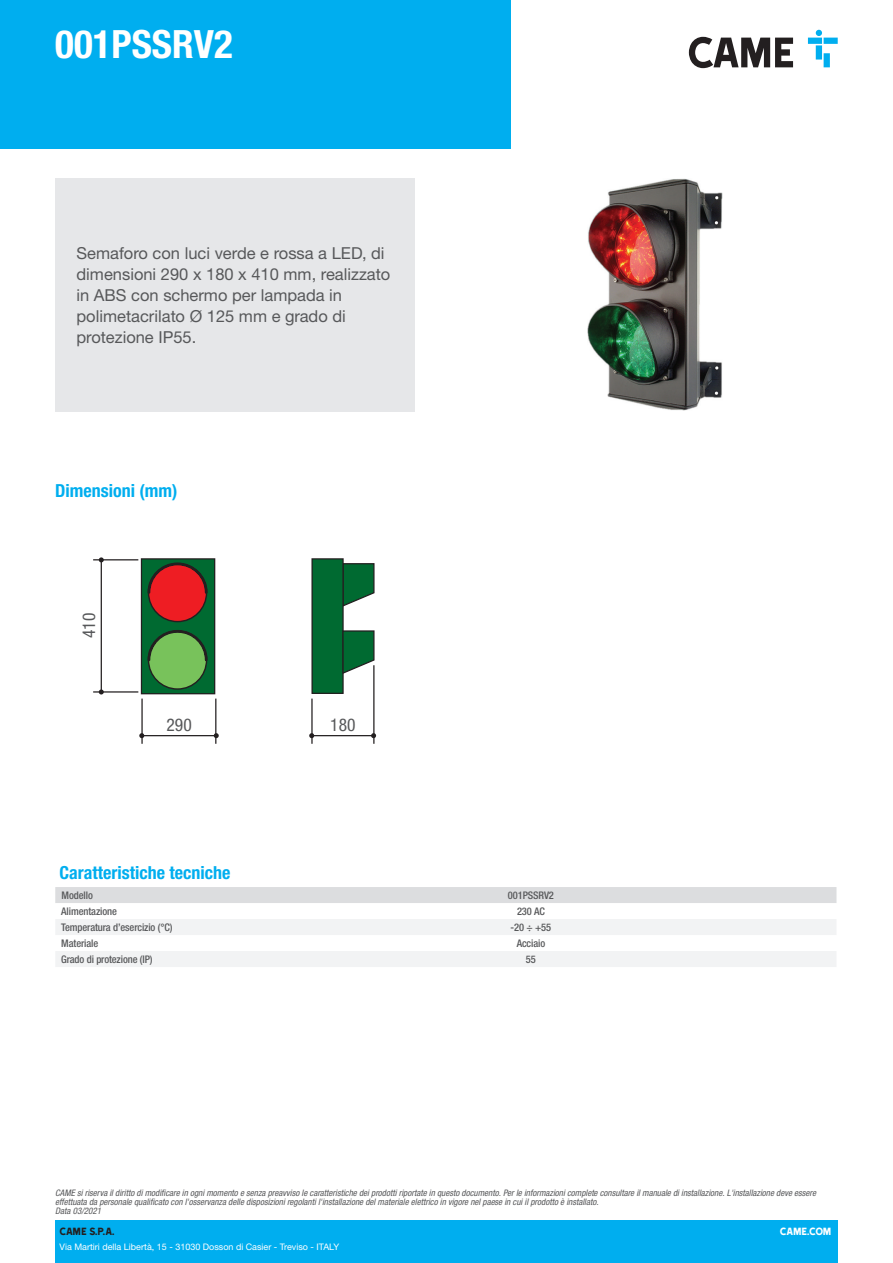
<style>
.page{position:relative;width:893px;height:1263px;background:#fff}
.page>*{position:absolute;margin:0;border:0;box-sizing:border-box;transform-origin:0 0}
.t1{font:700 condensed 39px "Helvetica Neue LTW1 G";color:#fff}
.t2{font:700 condensed 18px "Helvetica Neue LTW1 G";color:#00aeef}
.t3{font:condensed 17.55px "Helvetica Neue LTW1 G";color:#57585a}
.Description{font:16.5px/21px "Helvetica Neue LTW1 G";color:#57585a}
.t4{font:12px "Came Type";color:#231f20}
.t5{font:12px "Came Type";letter-spacing:-.025em;color:#fff}
.Feature{font:500 condensed 10.5px "Helvetica Neue LTW1 G";letter-spacing:-.01em;color:#57585a}
.Data{font:500 condensed 10.5px "Helvetica Neue LTW1 G";letter-spacing:-.01em;color:#57585a}
.t6{font:italic condensed 9px/9px "Helvetica Neue LTW1 G";color:#57585a}
.t7{font:9px "Helvetica Neue LTW1 G";color:#fff}
</style>
<div class="page">
<div style="left:55px;top:1220px;width:783px;height:43px;background:#00aeef"></div>
<div style="left:0;top:0;width:510px;height:149px;background:#00aeef"></div>
<svg style="left:689px;top:37px;width:104px;height:31px"></svg>
<svg style="left:808px;top:30px;width:30px;height:37px"></svg>
<div style="left:55px;top:178px;width:360px;height:233px;background:#e6e7e9"></div>
<img style="left:588px;top:179px;width:134px;height:232px">
<div style="left:141px;top:559px;width:74px;height:135px;background:#006a31"></div>
<div style="left:141px;top:558px;width:74px;height:136px;border:1px solid #231f20"></div>
<div style="left:149px;top:564px;width:58px;height:58px;background:#ee1d23;border-radius:50%"></div>
<svg style="left:147px;top:562px;width:61px;height:33px"></svg>
<div style="left:149px;top:631px;width:58px;height:58px;background:#78c25b;border-radius:50%"></div>
<svg style="left:147px;top:630px;width:61px;height:32px"></svg>
<hr style="left:141px;top:699px;width:2px;height:45px;background:#231f20">
<hr style="left:93px;top:559px;width:45px;height:1px;background:#231f20">
<hr style="left:215px;top:699px;width:1px;height:45px;background:#231f20">
<hr style="left:93px;top:691px;width:45px;height:1px;background:#231f20">
<hr style="left:142px;top:735px;width:74px;height:1px;background:#231f20">
<svg style="left:139px;top:733px;width:5px;height:5px"></svg>
<svg style="left:214px;top:733px;width:5px;height:5px"></svg>
<hr style="left:101px;top:560px;width:1px;height:132px;background:#231f20">
<svg style="left:99px;top:557px;width:5px;height:5px"></svg>
<svg style="left:99px;top:689px;width:5px;height:5px"></svg>
<svg style="left:344px;top:563px;width:31px;height:43px"></svg>
<div style="left:312px;top:559px;width:31px;height:134px;background:#006a31"></div>
<div style="left:311px;top:558px;width:33px;height:136px;border:1px solid #231f20"></div>
<svg style="left:342px;top:630px;width:33px;height:45px"></svg>
<hr style="left:311px;top:699px;width:2px;height:45px;background:#231f20">
<hr style="left:373px;top:665px;width:1px;height:79px;background:#231f20">
<hr style="left:312px;top:735px;width:62px;height:1px;background:#231f20">
<svg style="left:309px;top:733px;width:5px;height:5px"></svg>
<svg style="left:371px;top:733px;width:5px;height:5px"></svg>
<div style="left:55px;top:887px;width:781px;height:16px;background:#dcdddf"></div>
<svg style="left:56px;top:919px;width:780px;height:48px"></svg>
<p class="t1" style="left:55px;top:20px;width:179px">001PSSRV2</p>
<p class="Description" style="left:77px;top:242px;width:315px">Semaforo con luci verde e rossa a LED, di dimensioni 290 x 180 x 410 mm, realizzato in ABS con schermo per lampada in polimetacrilato Ø 125 mm e grado di protezione IP55.</p>
<p class="t2" style="left:55px;top:479px;width:124px">Dimensioni (mm)</p>
<p class="t3" style="left:78px;top:638px;width:27px;rotate:-90deg">410</p>
<p class="t3" style="left:167px;top:714px;width:27px">290</p>
<p class="t3" style="left:330px;top:714px;width:27px">180</p>
<p class="t2" style="left:60px;top:861px;width:172px">Caratteristiche tecniche</p>
<p class="Feature" style="left:62px;top:889px;width:33px">Modello</p>
<p class="Feature" style="left:508px;top:889px;width:48px">001PSSRV2</p>
<p class="Feature" style="left:61px;top:905px;width:57px">Alimentazione</p>
<p class="Data" style="left:517px;top:905px;width:29px">230 AC</p>
<p class="Feature" style="left:61px;top:921px;width:113px">Temperatura d’esercizio (°C)</p>
<p class="Data" style="left:511px;top:921px;width:42px">-20 ÷ +55</p>
<p class="Feature" style="left:61px;top:937px;width:39px">Materiale</p>
<p class="Data" style="left:517px;top:937px;width:30px">Acciaio</p>
<p class="Feature" style="left:61px;top:953px;width:93px">Grado di protezione (IP)</p>
<p class="Data" style="left:526px;top:953px;width:11px">55</p>
<p class="t6" style="left:55px;top:1189px;width:762px">CAME si riserva il diritto di modificare in ogni momento e senza preavviso le caratteristiche dei prodotti riportate in questo documento. Per le informazioni complete consultare il manuale di installazione. L'installazione deve essere effettuata da personale qualificato con l'osservanza delle disposizioni regolanti l'installazione del materiale elettrico in vigore nel paese in cui il prodotto è installato.<br>Data 03/2021</p>
<h3 class="t4" style="left:60px;top:1225px;width:57px">CAME S.P.A.</h3>
<p class="t7" style="left:60px;top:1241px;width:281px">Via Martiri della Libertà, 15 - 31030 Dosson di Casier - Treviso - ITALY</p>
<h3 class="t5" style="left:780px;top:1225px;width:53px">CAME.COM</h3>
</div>
